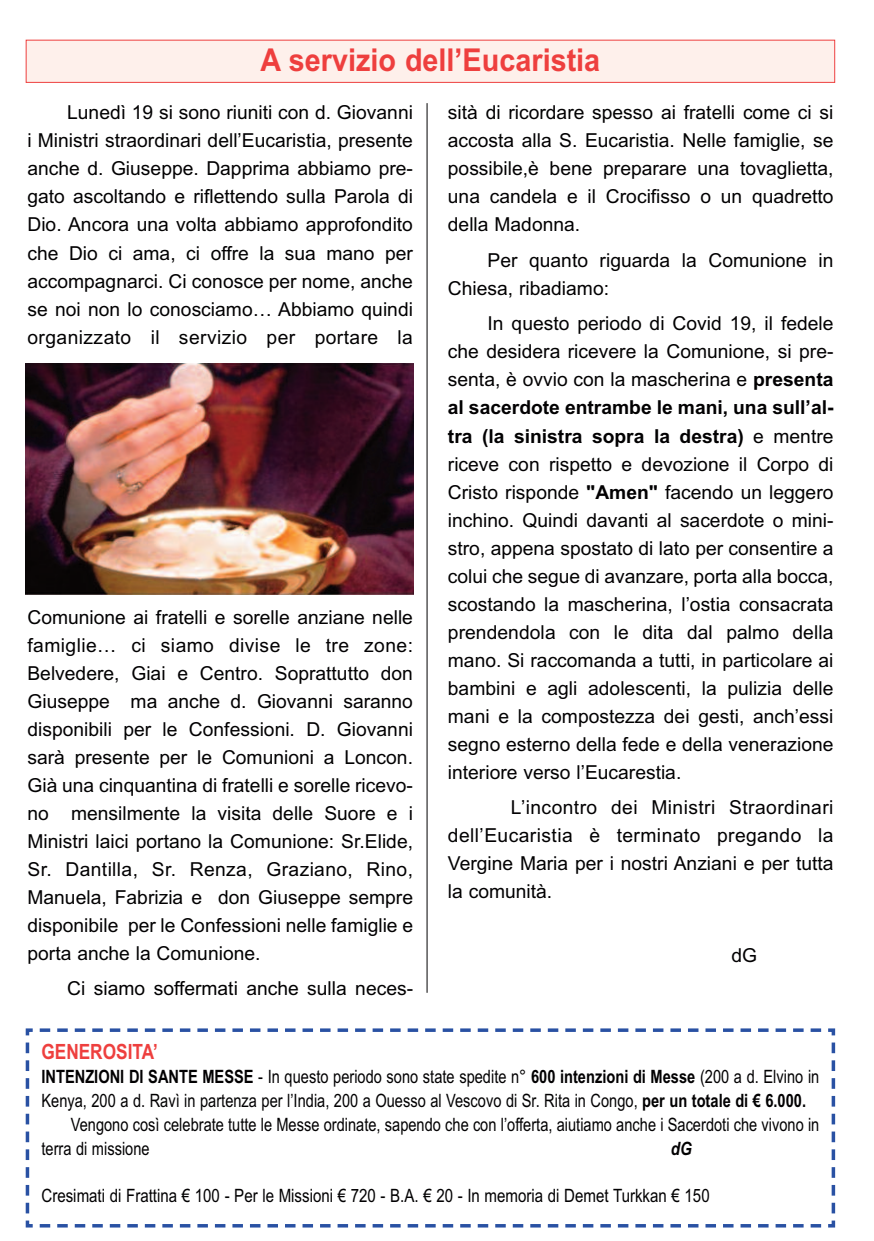
<style>
.page{position:relative;width:874px;height:1241px;background:#fff}
.page>*{position:absolute;margin:0;border:0;box-sizing:border-box;transform-origin:0 0}
.t1{font:700 31.5px "Arial";color:#ee3f3e;scale:.91 1}
.t2{font:700 21px "Arial Narrow";color:#ee3f3e}
.t3{font:19.25px/28px "Arial";color:#020102;text-align:justify}
.t4{font:18.38px "Arial Narrow";color:#020102}
.t5{font:italic 700 18.38px "Arial Narrow";color:#020102}
.s1{font-weight:700}
</style>
<div class="page">
<svg style="left:25px;top:1028px;width:811px;height:200px"></svg>
<div style="left:27px;top:41px;width:806px;height:41px;background:#fef0eb"></div>
<div style="left:26px;top:40px;width:808px;height:43px;border:1px solid #ee3f3e"></div>
<hr style="left:426px;top:103px;width:1px;height:889px;background:#020102">
<img style="left:26px;top:364px;width:387px;height:230px">
<h1 class="t1" style="left:260px;top:41px;width:375px">A servizio dell’Eucaristia</h1>
<p class="t3" style="left:27px;top:99px;width:387px;text-indent:40px">Lunedì 19 si sono riuniti con d. Giovanni i Ministri straordinari dell’Eucaristia, presente anche d. Giuseppe. Dapprima abbiamo pre&shy;gato ascoltando e riflettendo sulla Parola di Dio. Ancora una volta abbiamo approfondito che Dio ci ama, ci offre la sua mano per accompagnarci. Ci conosce per nome, anche se noi non lo conosciamo… Abbiamo quindi organizzato il servizio per portare la</p>
<p class="t3" style="left:27px;top:603px;width:387px">Comunione ai fratelli e sorelle anziane nelle famiglie… ci siamo divise le tre zone:<br>Belvedere, Giai e Centro. Soprattutto don Giuseppe ma anche d. Giovanni saranno disponibili per le Confessioni. D. Giovanni sarà presente per le Comunioni a Loncon.<br>Già una cinquantina di fratelli e sorelle ricevo&shy;no mensilmente la visita delle Suore e i Ministri laici portano la Comunione: Sr.Elide, Sr. Dantilla, Sr. Renza, Graziano, Rino, Manuela, Fabrizia e don Giuseppe sempre disponibile per le Confessioni nelle famiglie e porta anche la Comunione.</p>
<p class="t3" style="left:67px;top:974px;width:347px">Ci siamo soffermati anche sulla neces-</p>
<p class="t3" style="left:447px;top:99px;width:387px">sità di ricordare spesso ai fratelli come ci si accosta alla S. Eucaristia. Nelle famiglie, se possibile,è bene preparare una tovaglietta, una candela e il Crocifisso o un quadretto della Madonna.</p>
<p class="t3" style="left:447px;top:246px;width:387px;text-indent:40px">Per quanto riguarda la Comunione in<br>Chiesa, ribadiamo:</p>
<p class="t3" style="left:447px;top:310px;width:387px;text-indent:40px">In questo periodo di Covid 19, il fedele che desidera ricevere la Comunione, si pre&shy;senta, è ovvio con la mascherina e <span class="s1">presenta al sacerdote entrambe le mani, una sull’al&shy;tra (la sinistra sopra la destra)</span> e mentre riceve con rispetto e devozione il Corpo di Cristo risponde <span class="s1">"Amen"</span> facendo un leggero inchino. Quindi davanti al sacerdote o mini&shy;stro, appena spostato di lato per consentire a colui che segue di avanzare, porta alla bocca, scostando la mascherina, l’ostia consacrata prendendola con le dita dal palmo della mano. Si raccomanda a tutti, in particolare ai bambini e agli adolescenti, la pulizia delle mani e la compostezza dei gesti, anch’essi segno esterno della fede e della venerazione interiore verso l’Eucarestia.</p>
<p class="t3" style="left:447px;top:793px;width:387px;text-indent:63px">L’incontro dei Ministri Straordinari dell’Eucaristia è terminato pregando la Vergine Maria per i nostri Anziani e per tutta la comunità.</p>
<p class="t3" style="left:731px;top:940px;width:27px">dG</p>
<p class="t2" style="left:41px;top:1039px;width:118px">GENEROSITA’</p>
<p class="t4" style="left:41px;top:1065px;width:779px"><span class="s1">INTENZIONI DI SANTE MESSE</span> - In questo periodo sono state spedite n° <span class="s1">600 intenzioni di Messe</span> (200 a d. Elvino in</p>
<p class="t4" style="left:41px;top:1089px;width:765px">Kenya, 200 a d. Ravì in partenza per l’India, 200 a Ouesso al Vescovo di Sr. Rita in Congo, <span class="s1">per un totale di € 6.000.</span></p>
<p class="t4" style="left:71px;top:1113px;width:749px">Vengono così celebrate tutte le Messe ordinate, sapendo che con l’offerta, aiutiamo anche i Sacerdoti che vivono in</p>
<p class="t4" style="left:41px;top:1137px;width:110px">terra di missione</p>
<p class="t5" style="left:670px;top:1137px;width:22px">dG</p>
<p class="t4" style="left:41px;top:1184px;width:669px">Cresimati di Frattina € 100 - Per le Missioni € 720 - B.A. € 20 - In memoria di Demet Turkkan € 150</p>
</div>
